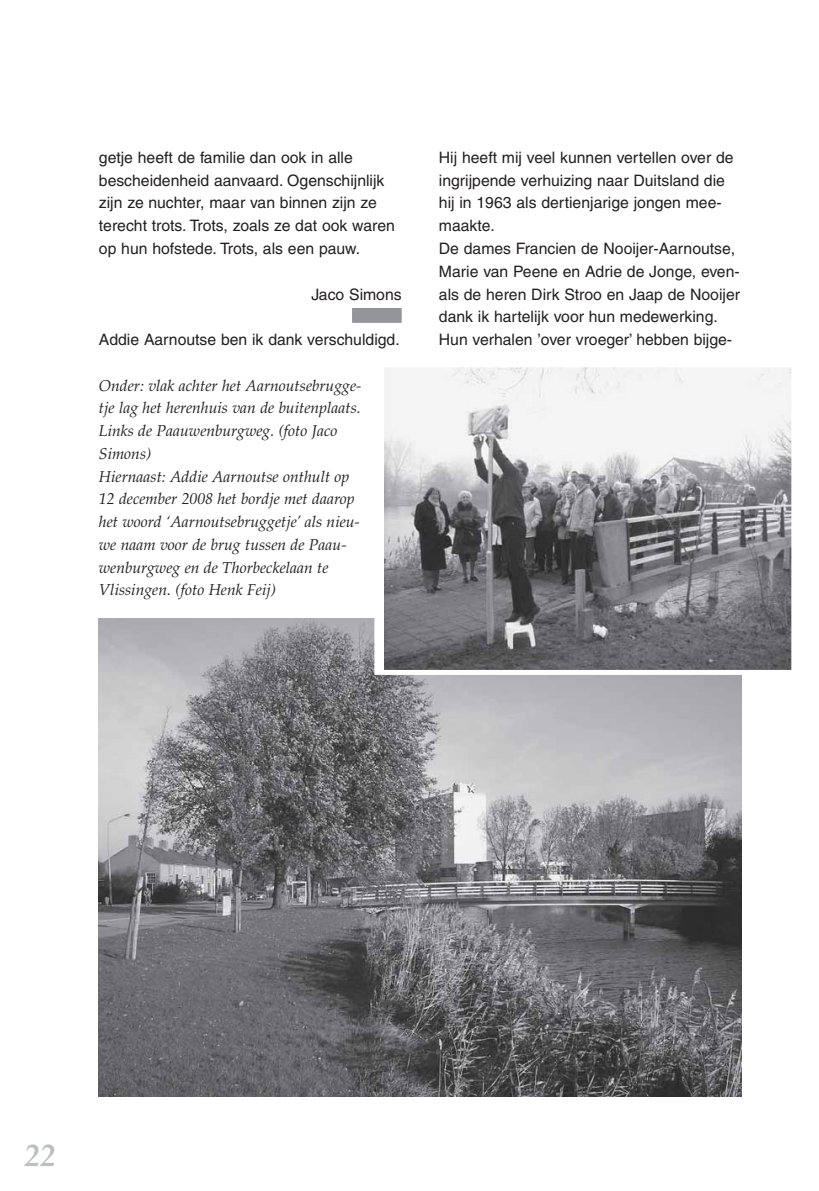
<style>
.page{position:relative;width:819px;height:1191px;background:#fff}
.page>*{position:absolute;margin:0;border:0;box-sizing:border-box;transform-origin:0 0}
.t1{font:italic 700 31.5px "Palatino";color:#bcbec0}
.t2{font:15.75px/22.8px "Helvetica";color:#231f20}
.t3{font:italic 15.75px/22.8px "Palatino";color:#231f20}
</style>
<div class="page">
<img style="left:99px;top:618px;width:642px;height:478px">
<img style="left:384px;top:368px;width:406px;height:301px">
<div style="left:374px;top:362px;width:422px;height:313px;border:5px solid #fff"></div>
<div style="left:352px;top:308px;width:49px;height:15px;background:#939598"></div>
<p class="t2" style="left:99px;top:147px;width:297px">getje heeft de familie dan ook in alle bescheidenheid aanvaard. Ogenschijnlijk zijn ze nuchter, maar van binnen zijn ze terecht trots. Trots, zoals ze dat ook waren op hun hofstede. Trots, als een pauw.</p>
<p class="t2" style="left:311px;top:284px;width:92px">Jaco Simons</p>
<p class="t2" style="left:99px;top:329px;width:302px">Addie Aarnoutse ben ik dank verschuldigd.</p>
<p class="t3" style="left:99px;top:375px;width:264px">Onder: vlak achter het Aarnoutsebrugge&shy;tje lag het herenhuis van de buitenplaats.<br>Links de Paauwenburgweg. (foto Jaco Simons)<br>Hiernaast: Addie Aarnoutse onthult op 12 december 2008 het bordje met daarop het woord ‘Aarnoutsebruggetje’ als nieu&shy;we naam voor de brug tussen de Paau&shy;wenburgweg en de Thorbeckelaan te Vlissingen. (foto Henk Feij)</p>
<p class="t2" style="left:439px;top:147px;width:302px">Hij heeft mij veel kunnen vertellen over de ingrijpende verhuizing naar Duitsland die hij in 1963 als dertienjarige jongen mee&shy;maakte.<br>De dames Francien de Nooijer-Aarnoutse, Marie van Peene en Adrie de Jonge, even&shy;als de heren Dirk Stroo en Jaap de Nooijer dank ik hartelijk voor hun medewerking.<br>Hun verhalen ’over vroeger’ hebben bijge-</p>
<h1 class="t1" style="left:24px;top:1143px;width:33px">22</h1>
</div>
